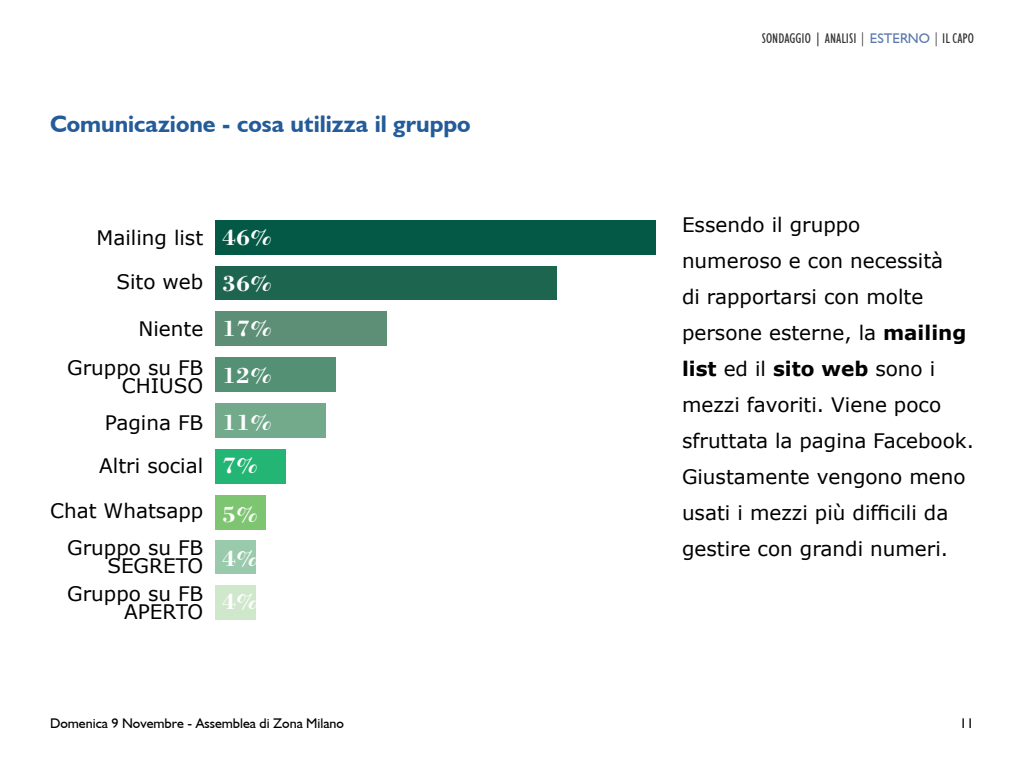
<style>
.page{position:relative;width:1024px;height:768px;background:#fff}
.page>*{position:absolute;margin:0;border:0;box-sizing:border-box;transform-origin:0 0}
.t1{font:700 24px "Humanist 521 BT";color:#245b99}
.t2{font:700 23px/45.5px "Bodoni Std";color:#fff}
.t3{font:20px/36px "Verdana";color:#000;text-align:right}
.t4{font:14px "Humanist 521 BT";color:#000}
.t5{font:condensed 14px "Humanist 521 BT";color:#333}
.s1{font-stretch:normal}
.s2{font-stretch:normal;color:#5a78ad}
.s3{font-weight:700}
</style>
<div class="page">
<div style="left:215px;top:585px;width:41px;height:35px;background:#cfe8cc"></div>
<div style="left:215px;top:540px;width:41px;height:34px;background:#99caab"></div>
<div style="left:215px;top:495px;width:51px;height:35px;background:#7dc570"></div>
<div style="left:215px;top:449px;width:71px;height:35px;background:#22b573"></div>
<div style="left:215px;top:403px;width:111px;height:35px;background:#72aa8b"></div>
<div style="left:215px;top:357px;width:121px;height:35px;background:#539074"></div>
<div style="left:215px;top:311px;width:172px;height:35px;background:#5d8f76"></div>
<div style="left:215px;top:266px;width:342px;height:34px;background:#1e6550"></div>
<div style="left:215px;top:220px;width:441px;height:35px;background:#035946"></div>
<p class="t1" style="left:50px;top:109px;width:422px">Comunicazione - cosa utilizza il gruppo</p>
<p class="t3" style="left:97px;top:219px;width:108px">Mailing list</p>
<p class="t3" style="left:116px;top:264px;width:88px">Sito web</p>
<p class="t3" style="left:67px;top:308px;width:138px;line-height:39.7px">Niente<br>Gruppo su FB</p>
<p class="t3" style="left:122px;top:368px;width:83px">CHIUSO</p>
<p class="t3" style="left:99px;top:401px;width:106px;line-height:43.4px;text-align:left">Pagina FB<br>Altri social</p>
<p class="t3" style="left:50px;top:492px;width:155px">Chat Whatsapp</p>
<p class="t3" style="left:67px;top:539px;width:138px;line-height:18px">Gruppo su FB<br>SEGRETO</p>
<p class="t3" style="left:67px;top:585px;width:138px;line-height:18px">Gruppo su FB<br>APERTO</p>
<p class="t2" style="left:222px;top:214px;width:53px;text-align:justify">46% 36% 17%</p>
<p class="t2" style="left:222px;top:352px;width:53px;line-height:46.3px">12%<br>11%</p>
<p class="t2" style="left:222px;top:441px;width:39px;line-height:48.5px">7%<br>5%</p>
<p class="t2" style="left:222px;top:536px;width:39px;line-height:43.4px">4%<br>4%</p>
<p class="t5" style="left:762px;top:30px;width:214px">SONDAGGIO <span class="s1">|</span> ANALISI | <span class="s2">ESTERNO</span> | IL CAPO</p>
<p class="t3" style="left:682px;top:207px;width:294px;text-align:left">Essendo il gruppo<br>numeroso e con necessità<br>di rapportarsi con molte persone esterne, la <span class="s3">mailing list</span> ed il <span class="s3">sito web</span> sono i mezzi favoriti. Viene poco sfruttata la pagina Facebook.<br>Giustamente vengono meno usati i mezzi più difficili da gestire con grandi numeri.</p>
<p class="t4" style="left:50px;top:714px;width:296px">Domenica 9 Novembre - Assemblea di Zona Milano</p>
<p class="t4" style="left:960px;top:714px;width:16px">11</p>
</div>
